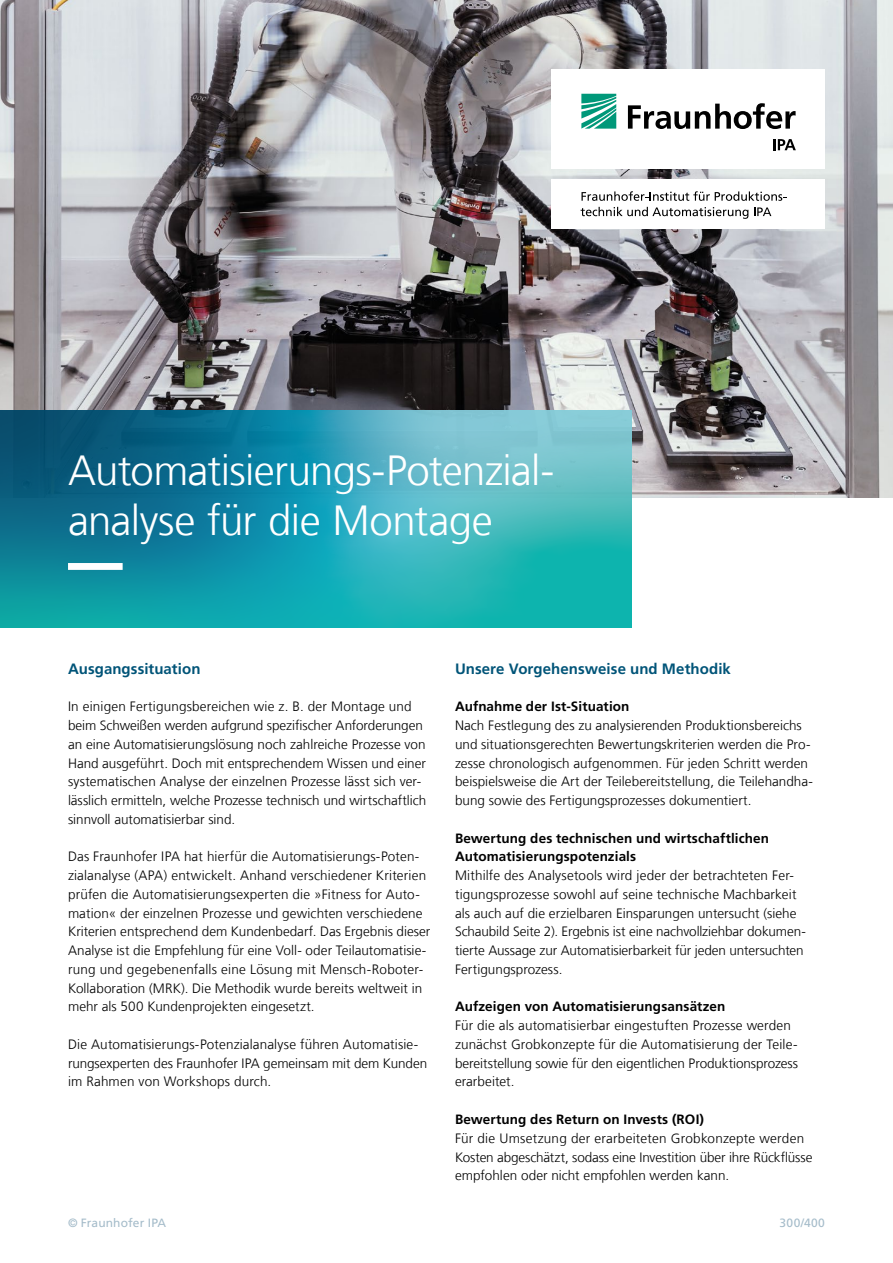
<style>
.page{position:relative;width:893px;height:1263px;background:#fff}
.page>*{position:absolute;margin:0;border:0;box-sizing:border-box;transform-origin:0 0}
.t1{font:300 42px/50.4px "Frutiger LT Com";letter-spacing:-.015em;color:#fff}
.t2{font:700 15px "Frutiger LT Com";letter-spacing:.005em;color:#005478}
.t3{font:300 13.5px/18.8px "Frutiger LT Com";letter-spacing:.005em;color:#000}
.t4{font:700 13.5px/18.8px "Frutiger LT Com";letter-spacing:.01em;color:#000}
.t5{font:12px "Frutiger LT Com";letter-spacing:.01em;color:#a5bcca}
</style>
<div class="page">
<img style="left:0;top:0;width:893px;height:497px">
<div style="left:552px;top:69px;width:273px;height:100px;background:#fff"></div>
<div style="left:552px;top:179px;width:273px;height:50px;background:#fff"></div>
<svg style="left:581px;top:191px;width:205px;height:10px"></svg>
<svg style="left:581px;top:207px;width:167px;height:12px"></svg>
<svg style="left:754px;top:207px;width:17px;height:9px"></svg>
<svg style="left:581px;top:94px;width:35px;height:35px"></svg>
<svg style="left:628px;top:103px;width:168px;height:26px"></svg>
<svg style="left:773px;top:139px;width:23px;height:11px"></svg>
<svg style="left:0;top:410px;width:631px;height:217px;background:#279bac"></svg>
<svg style="left:68px;top:563px;width:498px;height:7px;background:#33afba"></svg>
<h1 class="t1" style="left:68px;top:445px;width:488px">Automatisierungs-Potenzial&shy;analyse für die Montage</h1>
<p class="t2" style="left:68px;top:660px;width:134px">Ausgangssituation</p>
<p class="t3" style="left:68px;top:697px;width:360px">In einigen Fertigungsbereichen wie z. B. der Montage und beim Schweißen werden aufgrund spezifischer Anforderungen an eine Automatisierungslösung noch zahlreiche Prozesse von Hand ausgeführt. Doch mit entsprechendem Wissen und einer systematischen Analyse der einzelnen Prozesse lässt sich ver&shy;lässlich ermitteln, welche Prozesse technisch und wirtschaftlich sinnvoll automatisierbar sind.</p>
<p class="t3" style="left:68px;top:847px;width:364px">Das Fraunhofer IPA hat hierfür die Automatisierungs-Poten&shy;zialanalyse (APA) entwickelt. Anhand verschiedener Kriterien prüfen die Automatisierungsexperten die »Fitness for Auto&shy;mation« der einzelnen Prozesse und gewichten verschiedene Kriterien entsprechend dem Kundenbedarf. Das Ergebnis dieser Analyse ist die Empfehlung für eine Voll- oder Teilautomatisie&shy;rung und gegebenenfalls eine Lösung mit Mensch-Roboter-Kollaboration (MRK). Die Methodik wurde bereits weltweit in mehr als 500 Kundenprojekten eingesetzt.</p>
<p class="t3" style="left:68px;top:1035px;width:361px">Die Automatisierungs-Potenzialanalyse führen Automatisie&shy;rungsexperten des Fraunhofer IPA gemeinsam mit dem Kunden im Rahmen von Workshops durch.</p>
<p class="t2" style="left:455px;top:660px;width:277px">Unsere Vorgehensweise und Methodik</p>
<p class="t4" style="left:455px;top:697px;width:176px">Aufnahme der Ist-Situation</p>
<p class="t3" style="left:455px;top:716px;width:359px">Nach Festlegung des zu analysierenden Produktionsbereichs und situationsgerechten Bewertungskriterien werden die Pro&shy;zesse chronologisch aufgenommen. Für jeden Schritt werden beispielsweise die Art der Teilebereitstellung, die Teilehandha&shy;bung sowie des Fertigungsprozesses dokumentiert.</p>
<p class="t4" style="left:455px;top:829px;width:316px">Bewertung des technischen und wirtschaftlichen<br>Automatisierungspotenzials</p>
<p class="t3" style="left:455px;top:866px;width:352px">Mithilfe des Analysetools wird jeder der betrachteten Fer&shy;tigungsprozesse sowohl auf seine technische Machbarkeit als auch auf die erzielbaren Einsparungen untersucht (siehe Schaubild Seite 2). Ergebnis ist eine nachvollziehbar dokumen&shy;tierte Aussage zur Automatisierbarkeit für jeden untersuchten Fertigungsprozess.</p>
<p class="t4" style="left:455px;top:997px;width:272px">Aufzeigen von Automatisierungsansätzen</p>
<p class="t3" style="left:455px;top:1016px;width:345px">Für die als automatisierbar eingestuften Prozesse werden zunächst Grobkonzepte für die Automatisierung der Teile&shy;bereitstellung sowie für den eigentlichen Produktionsprozess erarbeitet.</p>
<p class="t4" style="left:455px;top:1110px;width:250px">Bewertung des Return on Invests (ROI)</p>
<p class="t3" style="left:455px;top:1129px;width:359px">Für die Umsetzung der erarbeiteten Grobkonzepte werden<br>Kosten abgeschätzt, sodass eine Investition über ihre Rückflüsse empfohlen oder nicht empfohlen werden kann.</p>
<p class="t5" style="left:68px;top:1216px;width:100px">© Fraunhofer IPA</p>
<p class="t5" style="left:779px;top:1216px;width:47px">300/400</p>
</div>
